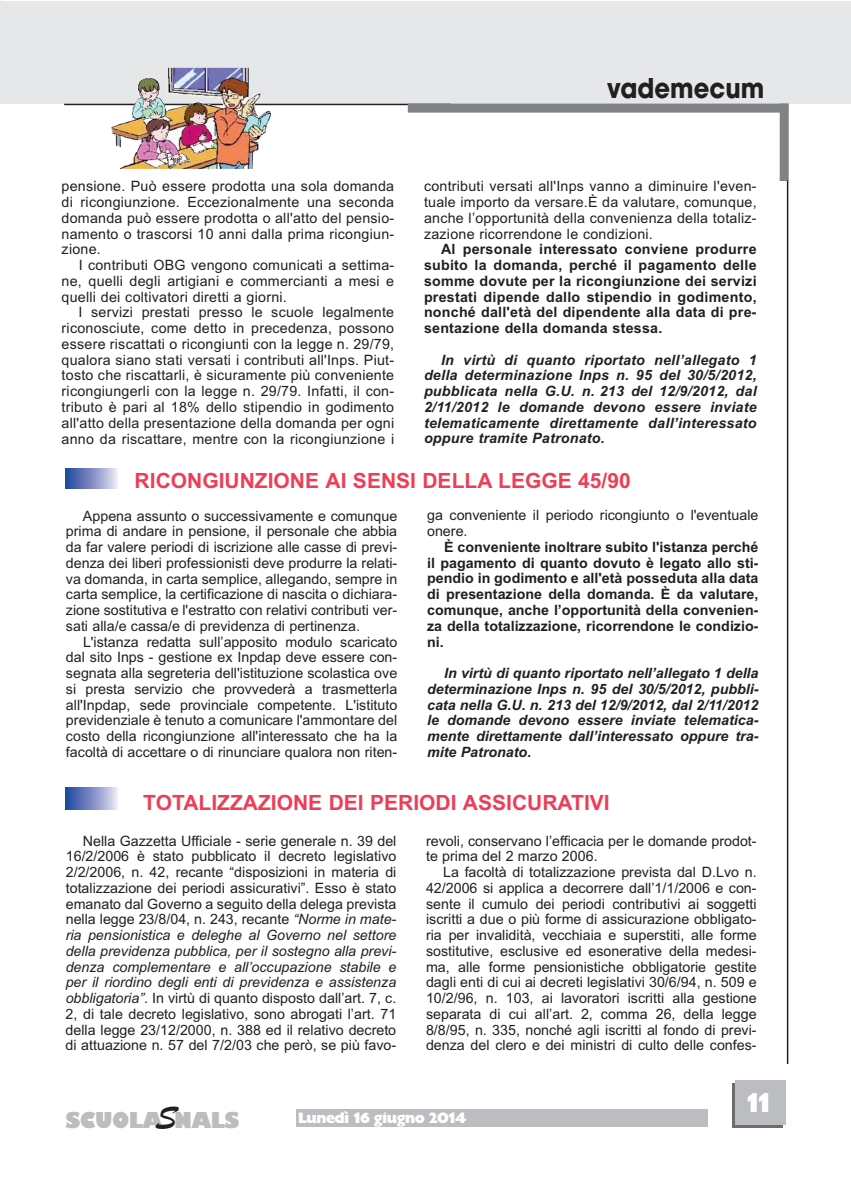
<style>
.page{position:relative;width:851px;height:1191px;background:#fff}
.page>*{position:absolute;margin:0;border:0;box-sizing:border-box;transform-origin:0 0}
.t1{font:34.8px "Brush Script";color:#231f20}
.t2{font:700 27px "Avant Garde";color:#231f20;scale:.9 1}
.t3{font:27px "Gill Sans Extra Bold Display";color:#fff}
.t4{font:800 21.45px "Gill Sans";letter-spacing:-.025em;color:#bcbdc0;scale:.94 1}
.t5{font:700 21px "Arial";color:#ee3d56}
.t6{font:15px "Gill Sans Extra Bold Display";letter-spacing:-.04em;color:#fff}
.t7{font:14.25px/15.8px "Arial";color:#231f20;text-align:justify}
.t8{font:700 14.25px/15.8px "Arial";letter-spacing:.01em;color:#231f20;text-align:justify}
.t9{font:italic 700 14.25px/15.8px "Arial";letter-spacing:.01em;color:#231f20;text-align:justify}
.s1{font-style:italic}
</style>
<div class="page">
<div style="left:1px;top:1px;width:849px;height:103px;background:#e6e7e9"></div>
<hr style="left:64px;top:104px;width:387px;height:1px;background:#231f20">
<div style="left:296px;top:1109px;width:411px;height:17px;background:#bcbdc0"></div>
<div style="left:408px;top:104px;width:380px;height:9px;background:#808285"></div>
<div style="left:779px;top:103px;width:9px;height:78px;background:#808285"></div>
<div style="left:732px;top:1083px;width:50px;height:45px;background:linear-gradient(to right,#6c6d70,#6c6d70)"></div>
<div style="left:735px;top:1080px;width:50px;height:44px;background:#bcbdc0"></div>
<hr style="left:786px;top:180px;width:2px;height:884px;background:#231f20">
<hr style="left:0;top:1px;width:1px;height:103px;background:#e6e7e9">
<div style="left:65px;top:468px;width:52px;height:21px;background:linear-gradient(to right,#1b409a,#e2dcef)"></div>
<div style="left:66px;top:788px;width:52px;height:21px;background:linear-gradient(to right,#1d419a,#e4dff1)"></div>
<img style="left:110px;top:68px;width:162px;height:101px">
<h2 class="t2" style="left:606px;top:78px;width:176px">vademecum</h2>
<p class="t7" style="left:62px;top:179px;width:334px">pensione. Può essere prodotta una sola domanda di ricongiunzione. Eccezionalmente una seconda domanda può essere prodotta o all'atto del pensio&shy;namento o trascorsi 10 anni dalla prima ricongiun&shy;zione.</p>
<p class="t7" style="left:62px;top:257px;width:334px;text-indent:17px">I contributi OBG vengono comunicati a settima&shy;ne, quelli degli artigiani e commercianti a mesi e quelli dei coltivatori diretti a giorni.</p>
<p class="t7" style="left:62px;top:305px;width:334px;text-indent:17px">I servizi prestati presso le scuole legalmente riconosciute, come detto in precedenza, possono essere riscattati o ricongiunti con la legge n. 29/79, qualora siano stati versati i contributi all'Inps. Piut&shy;tosto che riscattarli, è sicuramente più conveniente ricongiungerli con la legge n. 29/79. Infatti, il con&shy;tributo è pari al 18% dello stipendio in godimento all'atto della presentazione della domanda per ogni anno da riscattare, mentre con la ricongiunzione i</p>
<p class="t7" style="left:424px;top:179px;width:334px">contributi versati all'Inps vanno a diminuire l'even&shy;tuale importo da versare.È da valutare, comunque, anche l’opportunità della convenienza della totaliz&shy;zazione ricorrendone le condizioni.</p>
<p class="t8" style="left:424px;top:242px;width:334px;text-indent:17px">Al personale interessato conviene produrre subito la domanda, perché il pagamento delle somme dovute per la ricongiunzione dei servizi prestati dipende dallo stipendio in godimento, nonché dall'età del dipendente alla data di pre&shy;sentazione della domanda stessa.</p>
<p class="t9" style="left:424px;top:352px;width:334px;text-indent:17px">In virtù di quanto riportato nell’allegato 1 della determinazione Inps n. 95 del 30/5/2012, pubblicata nella G.U. n. 213 del 12/9/2012, dal 2/11/2012 le domande devono essere inviate telematicamente direttamente dall’interessato oppure tramite Patronato.</p>
<h3 class="t5" style="left:135px;top:469px;width:497px">RICONGIUNZIONE AI SENSI DELLA LEGGE 45/90</h3>
<p class="t7" style="left:66px;top:508px;width:333px;text-indent:17px">Appena assunto o successivamente e comunque prima di andare in pensione, il personale che abbia da far valere periodi di iscrizione alle casse di previ&shy;denza dei liberi professionisti deve produrre la relati&shy;va domanda, in carta semplice, allegando, sempre in carta semplice, la certificazione di nascita o dichiara&shy;zione sostitutiva e l'estratto con relativi contributi ver&shy;sati alla/e cassa/e di previdenza di pertinenza.</p>
<p class="t7" style="left:66px;top:634px;width:333px;text-indent:17px">L'istanza redatta sull’apposito modulo scaricato dal sito Inps - gestione ex Inpdap deve essere con&shy;segnata alla segreteria dell'istituzione scolastica ove si presta servizio che provvederà a trasmetterla all'Inpdap, sede provinciale competente. L'istituto previdenziale è tenuto a comunicare l'ammontare del costo della ricongiunzione all'interessato che ha la facoltà di accettare o di rinunciare qualora non riten-</p>
<p class="t7" style="left:427px;top:508px;width:333px">ga conveniente il periodo ricongiunto o l'eventuale onere.</p>
<p class="t8" style="left:427px;top:539px;width:333px;text-indent:17px">È conveniente inoltrare subito l'istanza perché il pagamento di quanto dovuto è legato allo sti&shy;pendio in godimento e all'età posseduta alla data di presentazione della domanda. È da valutare, comunque, anche l’opportunità della convenien&shy;za della totalizzazione, ricorrendone le condizio&shy;ni.</p>
<p class="t9" style="left:427px;top:665px;width:333px;text-indent:17px">In virtù di quanto riportato nell’allegato 1 della determinazione Inps n. 95 del 30/5/2012, pubbli&shy;cata nella G.U. n. 213 del 12/9/2012, dal 2/11/2012 le domande devono essere inviate telematica&shy;mente direttamente dall’interessato oppure tra&shy;mite Patronato.</p>
<h3 class="t5" style="left:143px;top:790px;width:468px">TOTALIZZAZIONE DEI PERIODI ASSICURATIVI</h3>
<p class="t7" style="left:66px;top:832px;width:332px;text-indent:17px">Nella Gazzetta Ufficiale - serie generale n. 39 del 16/2/2006 è stato pubblicato il decreto legislativo 2/2/2006, n. 42, recante “disposizioni in materia di totalizzazione dei periodi assicurativi”. Esso è stato emanato dal Governo a seguito della delega prevista nella legge 23/8/04, n. 243, recante <span class="s1">“Norme in mate&shy;ria pensionistica e deleghe al Governo nel settore della previdenza pubblica, per il sostegno alla previ&shy;denza complementare e all’occupazione stabile e per il riordino degli enti di previdenza e assistenza obbligatoria”</span>. In virtù di quanto disposto dall’art. 7, c.<br>2, di tale decreto legislativo, sono abrogati l’art. 71 della legge 23/12/2000, n. 388 ed il relativo decreto di attuazione n. 57 del 7/2/03 che però, se più favo-</p>
<p class="t7" style="left:426px;top:832px;width:332px">revoli, conservano l’efficacia per le domande prodot&shy;te prima del 2 marzo 2006.</p>
<p class="t7" style="left:426px;top:864px;width:332px;text-indent:17px">La facoltà di totalizzazione prevista dal D.Lvo n.<br>42/2006 si applica a decorrere dall’1/1/2006 e con&shy;sente il cumulo dei periodi contributivi ai soggetti iscritti a due o più forme di assicurazione obbligato&shy;ria per invalidità, vecchiaia e superstiti, alle forme sostitutive, esclusive ed esonerative della medesi&shy;ma, alle forme pensionistiche obbligatorie gestite dagli enti di cui ai decreti legislativi 30/6/94, n. 509 e 10/2/96, n. 103, ai lavoratori iscritti alla gestione separata di cui all’art. 2, comma 26, della legge 8/8/95, n. 335, nonché agli iscritti al fondo di previ&shy;denza del clero e dei ministri di culto delle confes-</p>
<h1 class="t1" style="left:156px;top:1094px;width:23px">S</h1>
<p class="t6" style="left:298px;top:1112px;width:170px">Lunedì 16 giugno 2014</p>
<h3 class="t4" style="left:65px;top:1108px;width:186px">SCUOLA NALS</h3>
<h2 class="t3" style="left:746px;top:1093px;width:25px">11</h2>
</div>
